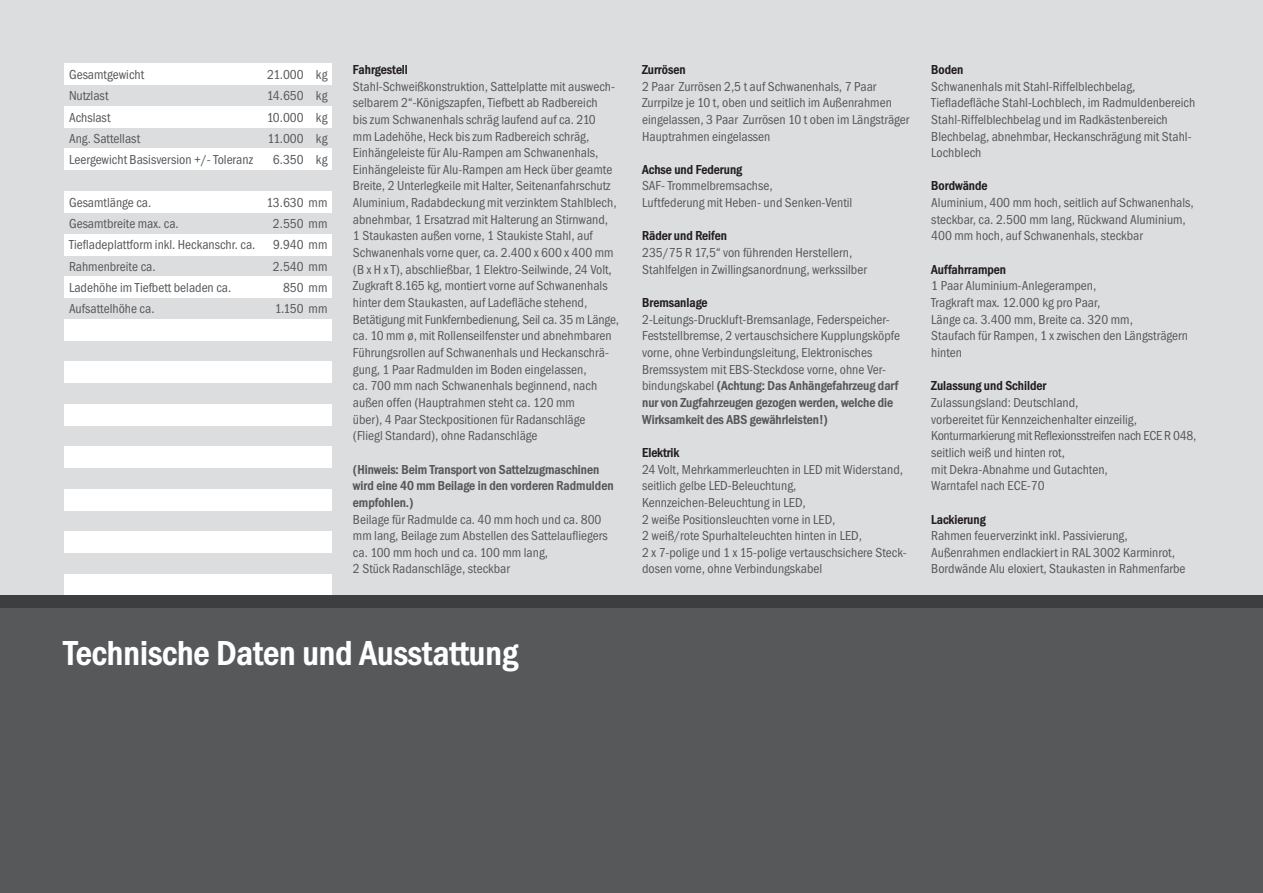
<style>
.page{position:relative;width:1263px;height:893px;background:#fff}
.page>*{position:absolute;margin:0;border:0;box-sizing:border-box;transform-origin:0 0}
.t1{font:800 36px "Franklin Gothic Cond";color:#fff}
.t2{font:13.5px/16.6px "Franklin Gothic Cond";color:#57585a}
.t3{font:800 13.5px "Franklin Gothic Cond";color:#231f20}
.t4{font:800 13.5px/16.6px "Franklin Gothic Cond";color:#57585a}
.t5{font:13.5px/16.6px "Franklin Gothic Cond";letter-spacing:-.02em;color:#57585a}
.s1{font-weight:800}
</style>
<div class="page">
<div style="left:0;top:0;width:1263px;height:595px;background:#dcdddf"></div>
<div style="left:64px;top:64px;width:268px;height:21px;background:#fff"></div>
<div style="left:64px;top:106px;width:268px;height:22px;background:#fff"></div>
<div style="left:64px;top:149px;width:268px;height:21px;background:#fff"></div>
<div style="left:64px;top:191px;width:268px;height:22px;background:#fff"></div>
<div style="left:64px;top:234px;width:268px;height:21px;background:#fff"></div>
<div style="left:64px;top:276px;width:268px;height:22px;background:#fff"></div>
<div style="left:64px;top:319px;width:268px;height:21px;background:#fff"></div>
<div style="left:64px;top:361px;width:268px;height:22px;background:#fff"></div>
<div style="left:64px;top:404px;width:268px;height:21px;background:#fff"></div>
<div style="left:64px;top:446px;width:268px;height:22px;background:#fff"></div>
<div style="left:64px;top:489px;width:268px;height:21px;background:#fff"></div>
<div style="left:64px;top:531px;width:268px;height:22px;background:#fff"></div>
<div style="left:64px;top:574px;width:268px;height:21px;background:#fff"></div>
<div style="left:0;top:595px;width:1263px;height:298px;background:#57585a"></div>
<div style="left:0;top:595px;width:1263px;height:13px;background:#3d3e3f"></div>
<p class="t2" style="left:69px;top:67px;width:77px">Gesamtgewicht</p>
<p class="t2" style="left:69px;top:88px;width:41px">Nutzlast</p>
<p class="t2" style="left:69px;top:109px;width:43px">Achslast</p>
<p class="t2" style="left:69px;top:130px;width:73px">Ang. Sattellast</p>
<p class="t2" style="left:69px;top:152px;width:185px">Leergewicht Basisversion +/- Toleranz</p>
<p class="t2" style="left:69px;top:194px;width:84px">Gesamtlänge ca.</p>
<p class="t2" style="left:69px;top:215px;width:111px">Gesamtbreite max. ca.</p>
<p class="t2" style="left:69px;top:237px;width:188px">Tiefladeplattform inkl. Heckanschr. ca.</p>
<p class="t2" style="left:69px;top:258px;width:88px">Rahmenbreite ca.</p>
<p class="t2" style="left:69px;top:279px;width:164px">Ladehöhe im Tiefbett beladen ca.</p>
<p class="t2" style="left:69px;top:300px;width:87px">Aufsattelhöhe ca.</p>
<p class="t2" style="left:267px;top:67px;width:38px">21.000</p>
<p class="t2" style="left:267px;top:88px;width:38px">14.650</p>
<p class="t2" style="left:267px;top:109px;width:39px">10.000</p>
<p class="t2" style="left:267px;top:130px;width:38px">11.000</p>
<p class="t2" style="left:273px;top:152px;width:32px">6.350</p>
<p class="t2" style="left:266px;top:194px;width:63px">13.630 mm</p>
<p class="t2" style="left:273px;top:215px;width:56px">2.550 mm</p>
<p class="t2" style="left:273px;top:237px;width:56px">9.940 mm</p>
<p class="t2" style="left:273px;top:258px;width:56px">2.540 mm</p>
<p class="t2" style="left:283px;top:279px;width:46px">850 mm</p>
<p class="t2" style="left:275px;top:300px;width:54px">1.150 mm</p>
<p class="t2" style="left:316px;top:67px;width:13px">kg</p>
<p class="t2" style="left:316px;top:88px;width:13px">kg</p>
<p class="t2" style="left:316px;top:109px;width:13px">kg</p>
<p class="t2" style="left:316px;top:130px;width:13px">kg</p>
<p class="t2" style="left:316px;top:152px;width:13px">kg</p>
<p class="t3" style="left:353px;top:62px;width:57px">Fahrgestell</p>
<p class="t2" style="left:353px;top:78px;width:265px">Stahl-Schweißkonstruktion, Sattelplatte mit auswech&shy;selbarem 2“-Königszapfen, Tiefbett ab Radbereich<br>bis zum Schwanenhals schräg laufend auf ca. 210 mm Ladehöhe, Heck bis zum Radbereich schräg, Einhängeleiste für Alu-Rampen am Schwanenhals, Einhängeleiste für Alu-Rampen am Heck über geamte Breite, 2 Unterlegkeile mit Halter, Seitenanfahrschutz Aluminium, Radabdeckung mit verzinktem Stahlblech, abnehmbar, 1 Ersatzrad mit Halterung an Stirnwand,</p>
<p class="t2" style="left:353px;top:228px;width:262px">1 Staukasten außen vorne, 1 Staukiste Stahl, auf Schwanenhals vorne quer, ca. 2.400 x 600 x 400 mm (B x H x T), abschließbar, 1 Elektro-Seilwinde, 24 Volt, Zugkraft 8.165 kg, montiert vorne auf Schwanenhals hinter dem Staukasten, auf Ladefläche stehend,</p>
<p class="t2" style="left:353px;top:311px;width:268px">Betätigung mit Funkfernbedienung, Seil ca. 35 m Länge, ca. 10 mm ø, mit Rollenseilfenster und abnehmbaren Führungsrollen auf Schwanenhals und Heckanschrä&shy;gung, 1 Paar Radmulden im Boden eingelassen,</p>
<p class="t2" style="left:353px;top:378px;width:246px">ca. 700 mm nach Schwanenhals beginnend, nach außen offen (Hauptrahmen steht ca. 120 mm</p>
<p class="t2" style="left:353px;top:411px;width:234px">über), 4 Paar Steckpositionen für Radanschläge</p>
<p class="t2" style="left:353px;top:428px;width:186px">(Fliegl Standard), ohne Radanschläge</p>
<p class="t4" style="left:353px;top:461px;width:262px">(Hinweis: Beim Transport von Sattelzugmaschinen wird eine 40 mm Beilage in den vorderen Radmulden empfohlen.)</p>
<p class="t2" style="left:353px;top:511px;width:256px">Beilage für Radmulde ca. 40 mm hoch und ca. 800 mm lang, Beilage zum Abstellen des Sattelaufliegers ca. 100 mm hoch und ca. 100 mm lang,</p>
<p class="t2" style="left:353px;top:561px;width:158px">2 Stück Radanschläge, steckbar</p>
<p class="t3" style="left:642px;top:62px;width:45px">Zurrösen</p>
<p class="t2" style="left:642px;top:78px;width:269px">2 Paar Zurrösen 2,5 t auf Schwanenhals, 7 Paar Zurrpilze je 10 t, oben und seitlich im Außenrahmen eingelassen, 3 Paar Zurrösen 10 t oben im Längsträger Hauptrahmen eingelassen</p>
<p class="t3" style="left:642px;top:162px;width:102px">Achse und Federung</p>
<p class="t2" style="left:642px;top:178px;width:132px">SAF- Trommelbremsachse,</p>
<p class="t2" style="left:642px;top:194px;width:212px">Luftfederung mit Heben- und Senken-Ventil</p>
<p class="t3" style="left:642px;top:228px;width:86px">Räder und Reifen</p>
<p class="t2" style="left:642px;top:244px;width:212px">235/75 R 17,5“ von führenden Herstellern,</p>
<p class="t2" style="left:642px;top:261px;width:226px">Stahlfelgen in Zwillingsanordnung, werkssilber</p>
<p class="t3" style="left:642px;top:295px;width:67px">Bremsanlage</p>
<p class="t2" style="left:642px;top:311px;width:260px">2-Leitungs-Druckluft-Bremsanlage, Federspeicher-Feststellbremse, 2 vertauschsichere Kupplungsköpfe vorne, ohne Verbindungsleitung, Elektronisches Bremssystem mit EBS-Steckdose vorne, ohne Ver&shy;bindungskabel <span class="s1">(Achtung: Das Anhängefahrzeug darf nur von Zugfahrzeugen gezogen werden, welche die Wirksamkeit des ABS gewährleisten!)</span></p>
<p class="t3" style="left:642px;top:445px;width:39px">Elektrik</p>
<p class="t2" style="left:642px;top:461px;width:262px">24 Volt, Mehrkammerleuchten in LED mit Widerstand, seitlich gelbe LED-Beleuchtung,</p>
<p class="t2" style="left:642px;top:494px;width:165px">Kennzeichen-Beleuchtung in LED,</p>
<p class="t2" style="left:642px;top:511px;width:195px">2 weiße Positionsleuchten vorne in LED,</p>
<p class="t2" style="left:642px;top:527px;width:221px">2 weiß/rote Spurhalteleuchten hinten in LED,</p>
<p class="t2" style="left:642px;top:544px;width:266px">2 x 7-polige und 1 x 15-polige vertauschsichere Steck&shy;dosen vorne, ohne Verbindungskabel</p>
<p class="t3" style="left:931px;top:62px;width:34px">Boden</p>
<p class="t2" style="left:931px;top:78px;width:206px">Schwanenhals mit Stahl-Riffelblechbelag,</p>
<p class="t2" style="left:931px;top:95px;width:266px">Tiefladefläche Stahl-Lochblech, im Radmuldenbereich Stahl-Riffelblechbelag und im Radkästenbereich Blechbelag, abnehmbar, Heckanschrägung mit Stahl-Lochblech</p>
<p class="t3" style="left:931px;top:178px;width:58px">Bordwände</p>
<p class="t2" style="left:931px;top:194px;width:264px">Aluminium, 400 mm hoch, seitlich auf Schwanenhals, steckbar, ca. 2.500 mm lang, Rückwand Aluminium,<br>400 mm hoch, auf Schwanenhals, steckbar</p>
<p class="t3" style="left:931px;top:262px;width:76px">Auffahrrampen</p>
<p class="t2" style="left:931px;top:278px;width:167px">1 Paar Aluminium-Anlegerampen,</p>
<p class="t2" style="left:931px;top:294px;width:170px">Tragkraft max. 12.000 kg pro Paar,</p>
<p class="t2" style="left:931px;top:311px;width:203px">Länge ca. 3.400 mm, Breite ca. 320 mm,</p>
<p class="t2" style="left:931px;top:328px;width:258px">Staufach für Rampen, 1 x zwischen den Längsträgern hinten</p>
<p class="t3" style="left:931px;top:378px;width:116px">Zulassung und Schilder</p>
<p class="t2" style="left:931px;top:394px;width:149px">Zulassungsland: Deutschland,</p>
<p class="t2" style="left:931px;top:411px;width:207px">vorbereitet für Kennzeichenhalter einzeilig,</p>
<p class="t5" style="left:931px;top:428px;width:266px">Konturmarkierung mit Reflexionsstreifen nach ECE R 048, seitlich weiß und hinten rot,</p>
<p class="t2" style="left:931px;top:461px;width:178px">mit Dekra-Abnahme und Gutachten,</p>
<p class="t2" style="left:931px;top:477px;width:115px">Warntafel nach ECE-70</p>
<p class="t3" style="left:931px;top:511px;width:56px">Lackierung</p>
<p class="t2" style="left:931px;top:527px;width:198px">Rahmen feuerverzinkt inkl. Passivierung,</p>
<p class="t2" style="left:931px;top:544px;width:256px">Außenrahmen endlackiert in RAL 3002 Karminrot,<br>Bordwände Alu eloxiert, Staukasten in Rahmenfarbe</p>
<p class="t1" style="left:64px;top:632px;width:456px">Technische Daten und Ausstattung</p>
</div>
